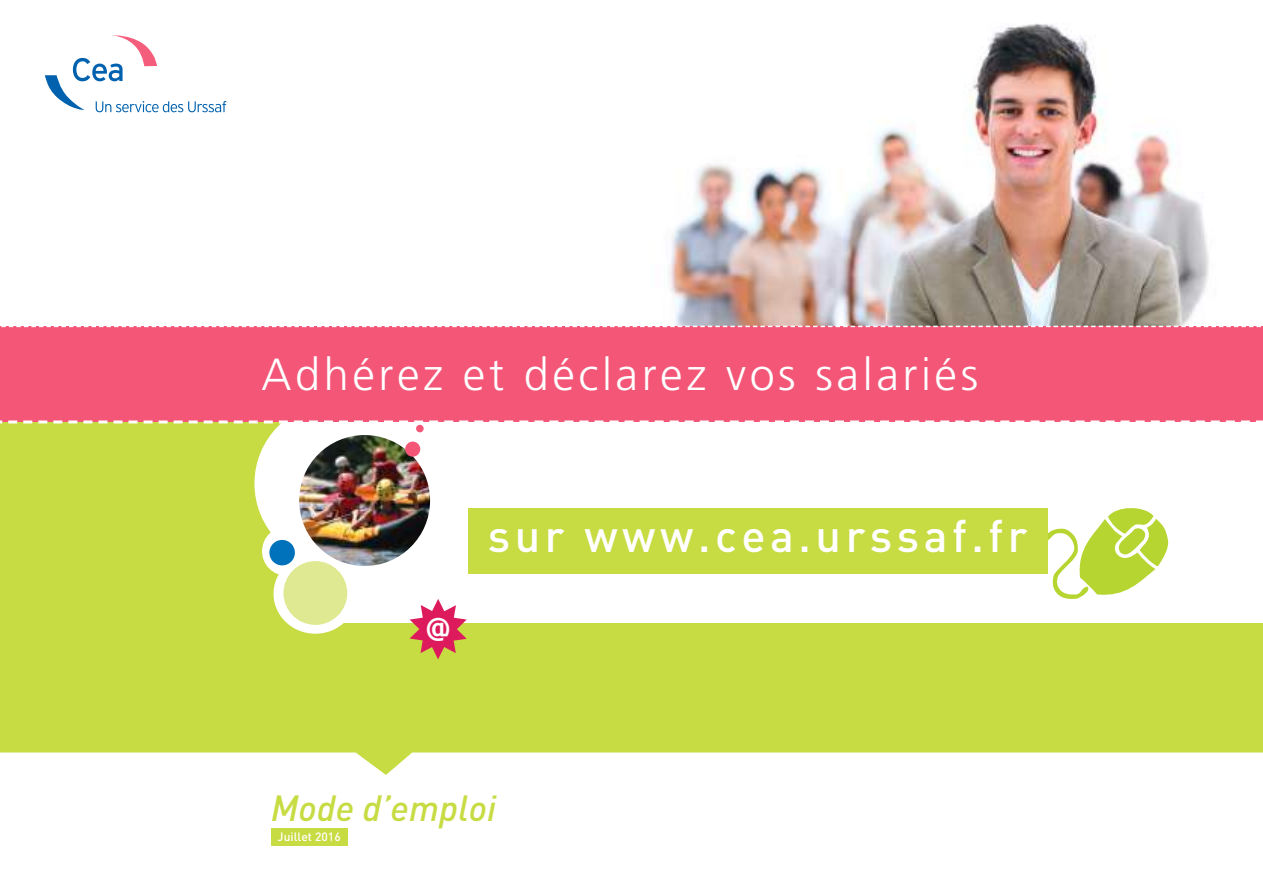
<style>
.page{position:relative;width:1263px;height:893px;background:#fff}
.page>*{position:absolute;margin:0;border:0;box-sizing:border-box;transform-origin:0 0}
.t1{font:300 45px "Frutiger LT Std";letter-spacing:.08em;color:#fff}
.t2{font:500 45px "DINOT";letter-spacing:.1em;color:#fff}
.t3{font:italic 500 36px "DINOT";color:#c7db42}
.t4{font:700 27px "Verdana";color:#fff}
.t5{font:500 12px "DINOT";letter-spacing:.005em;color:#fff}
</style>
<div class="page">
<div style="left:0;top:419px;width:294px;height:205px;background:#c7db42"></div>
<img style="left:668px;top:23px;width:541px;height:303px">
<div style="left:254px;top:402px;width:163px;height:163px;background:#fff;border-radius:50%"></div>
<div style="left:262px;top:527px;width:49px;height:49px;background:#fff;border-radius:50%"></div>
<svg style="left:0;top:623px;width:1263px;height:152px;background:#cfe05d"></svg>
<div style="left:0;top:327px;width:1263px;height:95px;background:#f45677"></div>
<svg style="left:0;top:420px;width:1263px;height:3px"></svg>
<svg style="left:45px;top:35px;width:181px;height:77px"></svg>
<div style="left:273px;top:554px;width:84px;height:80px;background:#fff;border-radius:50%"></div>
<div style="left:283px;top:561px;width:64px;height:64px;background:#dfe991;border-radius:50%"></div>
<div style="left:269px;top:540px;width:26px;height:25px;background:#0072bc;border-radius:50%"></div>
<img style="left:299px;top:435px;width:131px;height:131px;border-radius:65px">
<svg style="left:0;top:326px;width:1263px;height:1px"></svg>
<div style="left:405px;top:442px;width:15px;height:15px;background:#f45677;border-radius:50%"></div>
<div style="left:416px;top:425px;width:8px;height:7px;background:#f45677;border-radius:50%"></div>
<svg style="left:410px;top:599px;width:57px;height:60px"></svg>
<svg style="left:1043px;top:508px;width:125px;height:91px"></svg>
<div style="left:468px;top:508px;width:579px;height:65px;background:#c7db42"></div>
<div style="left:271px;top:828px;width:76px;height:17px;background:#c7db42"></div>
<p class="t1" style="left:262px;top:349px;width:718px">Adhérez et déclarez vos salariés</p>
<p class="t4" style="left:425px;top:611px;width:28px">@</p>
<p class="t2" style="left:488px;top:507px;width:541px">sur www.cea.urssaf.fr</p>
<p class="t3" style="left:271px;top:785px;width:227px">Mode d’emploi</p>
<p class="t5" style="left:278px;top:829px;width:65px">Juillet 2016</p>
</div>
